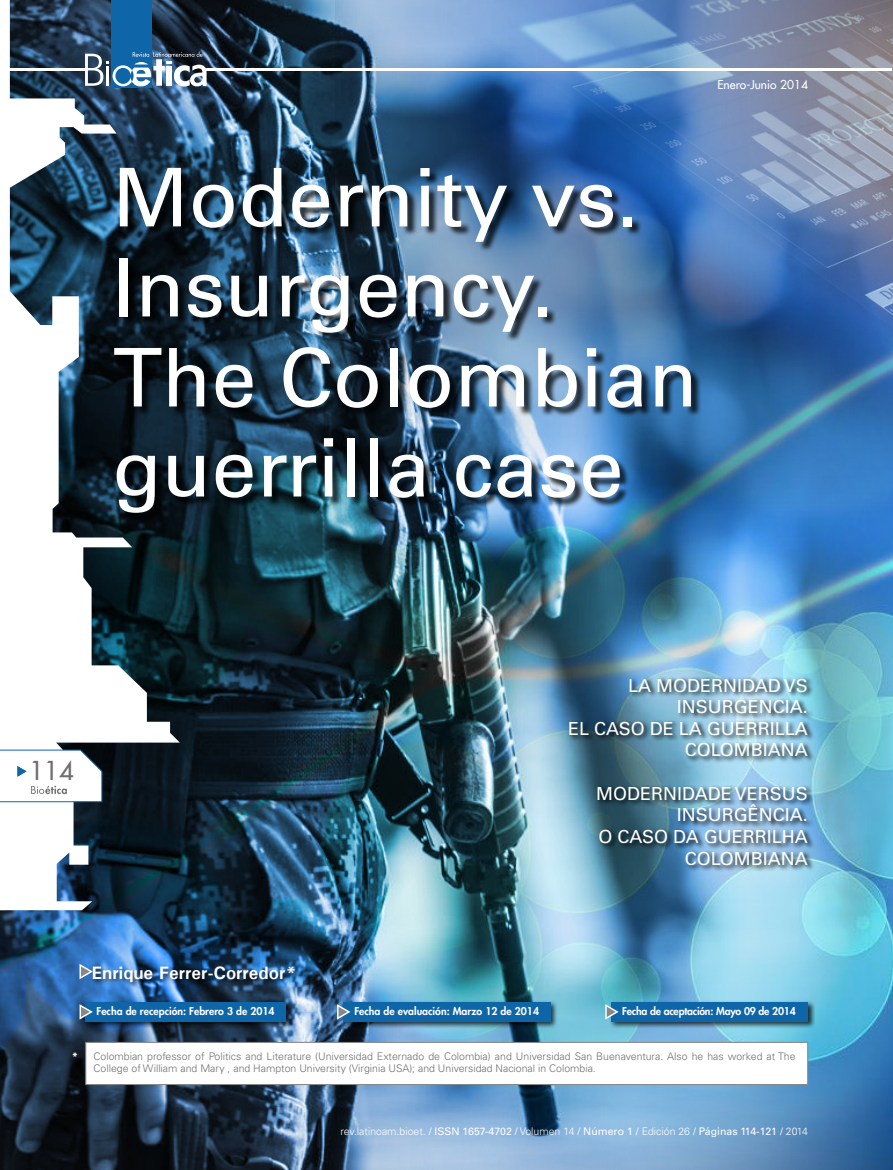
<style>
.page{position:relative;width:893px;height:1170px;background:#fff}
.page>*{position:absolute;margin:0;border:0;box-sizing:border-box;transform-origin:0 0}
.t1{font:81px/90px "Univers LT Std";color:#fff}
.t2{font:500 25.5px "Futura Std";color:#706f6f}
.t3{font:18px/21.6px "Univers LT Std";color:#fff;text-align:right}
.t4{font:700 18px "Univers";color:#fff}
.t5{font:500 12px "Futura Std";color:#fff}
.t6{font:300 10.5px/12.6px "Univers LT Std";color:#706f6f}
.t7{font:300 10.5px "Univers LT Std";color:#fff}
.t8{font:800 10.5px "Futura Std";color:#fff}
.t9{font:800 10.5px "Futura Std";letter-spacing:-.02em;color:#fff}
.s1{font-weight:700;color:#fff}
.s2{font-weight:400}
</style>
<div class="page">
<img style="left:0;top:0;width:893px;height:1169px">
<svg style="left:0;top:0;width:180px;height:910px"></svg>
<img style="left:335px;top:0;width:558px;height:522px">
<div style="left:115px;top:169px;width:587px;height:354px;background:#000;opacity:.75"></div>
<div style="left:84px;top:1000px;width:209px;height:29px;background:#000;opacity:.75"></div>
<div style="left:85px;top:1002px;width:201px;height:19px;background:#0e66a8"></div>
<svg style="left:78px;top:1003px;width:15px;height:17px"></svg>
<div style="left:610px;top:1000px;width:205px;height:29px;background:#000;opacity:.75"></div>
<div style="left:611px;top:1002px;width:197px;height:19px;background:#0e66a8"></div>
<svg style="left:604px;top:1003px;width:15px;height:17px"></svg>
<div style="left:341px;top:1000px;width:217px;height:29px;background:#000;opacity:.75"></div>
<div style="left:343px;top:1002px;width:207px;height:19px;background:#0e66a8"></div>
<svg style="left:336px;top:1003px;width:15px;height:17px"></svg>
<div style="left:85px;top:1041px;width:723px;height:43px;background:#fff;border:1px solid #878787"></div>
<div style="left:92px;top:964px;width:210px;height:24px;background:#000;opacity:.75"></div>
<svg style="left:78px;top:963px;width:16px;height:17px"></svg>
<svg style="left:0;top:749px;width:103px;height:53px"></svg>
<img style="left:568px;top:676px;width:247px;height:195px">
<div style="left:111px;top:0;width:41px;height:88px;background:#0e66a8"></div>
<hr style="left:0;top:68px;width:88px;height:2px;background:#fff">
<hr style="left:204px;top:68px;width:688px;height:2px;background:#fff">
<svg style="left:85px;top:52px;width:122px;height:35px"></svg>
<p class="t5" style="left:717px;top:77px;width:92px">Enero-Junio 2014</p>
<h1 class="t1" style="left:112px;top:153px;width:587px">Modernity vs.<br>Insurgency.<br>The Colombian guerrilla case</h1>
<h2 class="t2" style="left:30px;top:754px;width:46px">114</h2>
<h3 class="t3" style="left:568px;top:674px;width:241px">LA MODERNIDAD VS<br>INSURGENCIA.<br>EL CASO DE LA GUERRILLA<br>COLOMBIANA</h3>
<h3 class="t3" style="left:596px;top:782px;width:213px">MODERNIDADE VERSUS<br>INSURGÊNCIA.<br>O CASO DA GUERRILHA<br>COLOMBIANA</h3>
<h3 class="t4" style="left:92px;top:960px;width:206px">Enrique Ferrer-Corredor*</h3>
<p class="t8" style="left:97px;top:1004px;width:180px">Fecha de recepción: Febrero 3 de 2014</p>
<p class="t8" style="left:354px;top:1004px;width:186px">Fecha de evaluación: Marzo 12 de 2014</p>
<p class="t9" style="left:622px;top:1004px;width:175px">Fecha de aceptación: Mayo 09 de 2014</p>
<p class="t6" style="left:94px;top:1049px;width:703px;text-indent:-21px"><span class="s1">*</span> Colombian professor of Politics and Literature (Universidad Externado de Colombia) and Universidad San Buenaventura. Also he has worked at The<br>College of William and Mary , and Hampton University (Virginia USA); and Universidad Nacional in Colombia.</p>
<p class="t7" style="left:340px;top:1124px;width:469px">rev.latinoam.bioet. <span class="s2">/ ISSN 1657-4702 /</span> Volumen 14 <span class="s2">/ Número 1 /</span> Edición 26 <span class="s2">/ Páginas 114-121 /</span> 2014</p>
</div>
